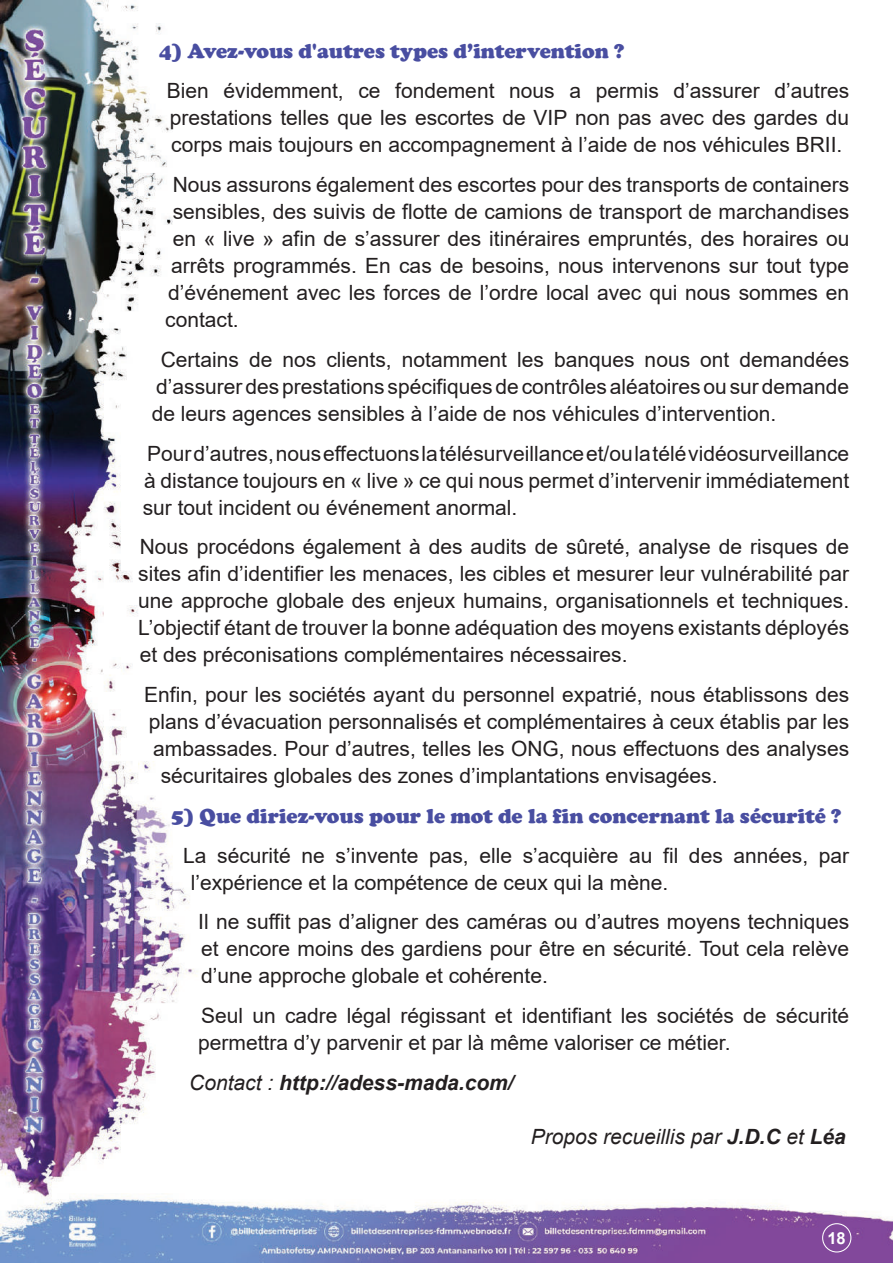
<style>
.page{position:relative;width:893px;height:1263px;background:#fff}
.page>*{position:absolute;margin:0;border:0;box-sizing:border-box;transform-origin:0 0}
.t1{font:21px/27px "Arial";color:#231f20;text-align:justify}
.t2{font:900 21px "Cooper";color:#494ea1}
.t3{font:italic 700 21px "Arial";color:#231f20}
.t4{font:italic 21px "Arial";color:#231f20}
.t5{font:700 16.5px "Arial";color:#fff}
.s1{font-weight:400}
.s2{font-weight:700}
</style>
<div class="page">
<img style="left:0;top:0;width:893px;height:1263px">
<div style="left:822px;top:1223px;width:29px;height:29px;border:1px solid #fff;border-radius:50%"></div>
<p class="t2" style="left:159px;top:39px;width:466px">4) Avez-vous d'autres types d’intervention ?</p>
<p class="t1" style="left:167px;top:77px;width:684px">Bien évidemment, ce fondement nous a permis d’assurer d’autres prestations telles que les escortes de VIP non pas avec des gardes du corps mais toujours en accompagnement à l’aide de nos véhicules BRII.</p>
<p class="t1" style="left:173px;top:171px;width:678px">Nous assurons également des escortes pour des transports de containers</p>
<p class="t1" style="left:173px;top:198px;width:678px">sensibles, des suivis de flotte de camions de transport de marchandises</p>
<p class="t1" style="left:173px;top:225px;width:678px">en « live » afin de s’assurer des itinéraires empruntés, des horaires ou</p>
<p class="t1" style="left:171px;top:252px;width:679px">arrêts programmés. En cas de besoins, nous intervenons sur tout type</p>
<p class="t1" style="left:168px;top:279px;width:682px">d’événement avec les forces de l’ordre local avec qui nous sommes en</p>
<p class="t1" style="left:165px;top:306px;width:75px">contact.</p>
<p class="t1" style="left:152px;top:346px;width:699px;text-indent:9px">Certains de nos clients, notamment les banques nous ont demandées d’assurer des prestations spécifiques de contrôles aléatoires ou sur demande de leurs agences sensibles à l’aide de nos véhicules d’intervention.</p>
<p class="t1" style="left:143px;top:439px;width:708px">Pour d’autres, nous effectuons la télésurveillance et/ou la télé vidéosurveillance à distance toujours en « live » ce qui nous permet d’intervenir immédiatement sur tout incident ou événement anormal.</p>
<p class="t1" style="left:138px;top:533px;width:712px">Nous procédons également à des audits de sûreté, analyse de risques de sites afin d’identifier les menaces, les cibles et mesurer leur vulnérabilité par une approche globale des enjeux humains, organisationnels et techniques.<br>L’objectif étant de trouver la bonne adéquation des moyens existants déployés et des préconisations complémentaires nécessaires.</p>
<p class="t1" style="left:144px;top:681px;width:706px">Enfin, pour les sociétés ayant du personnel expatrié, nous établissons des</p>
<p class="t1" style="left:149px;top:708px;width:702px">plans d’évacuation personnalisés et complémentaires à ceux établis par les</p>
<p class="t1" style="left:153px;top:735px;width:697px">ambassades. Pour d’autres, telles les ONG, nous effectuons des analyses</p>
<p class="t1" style="left:161px;top:762px;width:558px">sécuritaires globales des zones d’implantations envisagées.</p>
<p class="t2" style="left:171px;top:803px;width:672px">5) Que diriez-vous pour le mot de la fin concernant la sécurité ?</p>
<p class="t1" style="left:191px;top:841px;width:660px;text-indent:-8px">La sécurité ne s’invente pas, elle s’acquière au fil des années, par l’expérience et la compétence de ceux qui la mène.</p>
<p class="t1" style="left:198px;top:908px;width:652px">Il ne suffit pas d’aligner des caméras ou d’autres moyens techniques et encore moins des gardiens pour être en sécurité. Tout cela relève d’une approche globale et cohérente.</p>
<p class="t1" style="left:198px;top:1002px;width:652px">Seul un cadre légal régissant et identifiant les sociétés de sécurité permettra d’y parvenir et par là même valoriser ce métier.</p>
<p class="t3" style="left:189px;top:1068px;width:326px"><span class="s1">Contact :</span> http://adess-mada.com/</p>
<p class="t4" style="left:531px;top:1123px;width:317px">Propos recueillis par <span class="s2">J.D.C</span> et <span class="s2">Léa</span></p>
<p class="t5" style="left:827px;top:1226px;width:20px">18</p>
</div>
